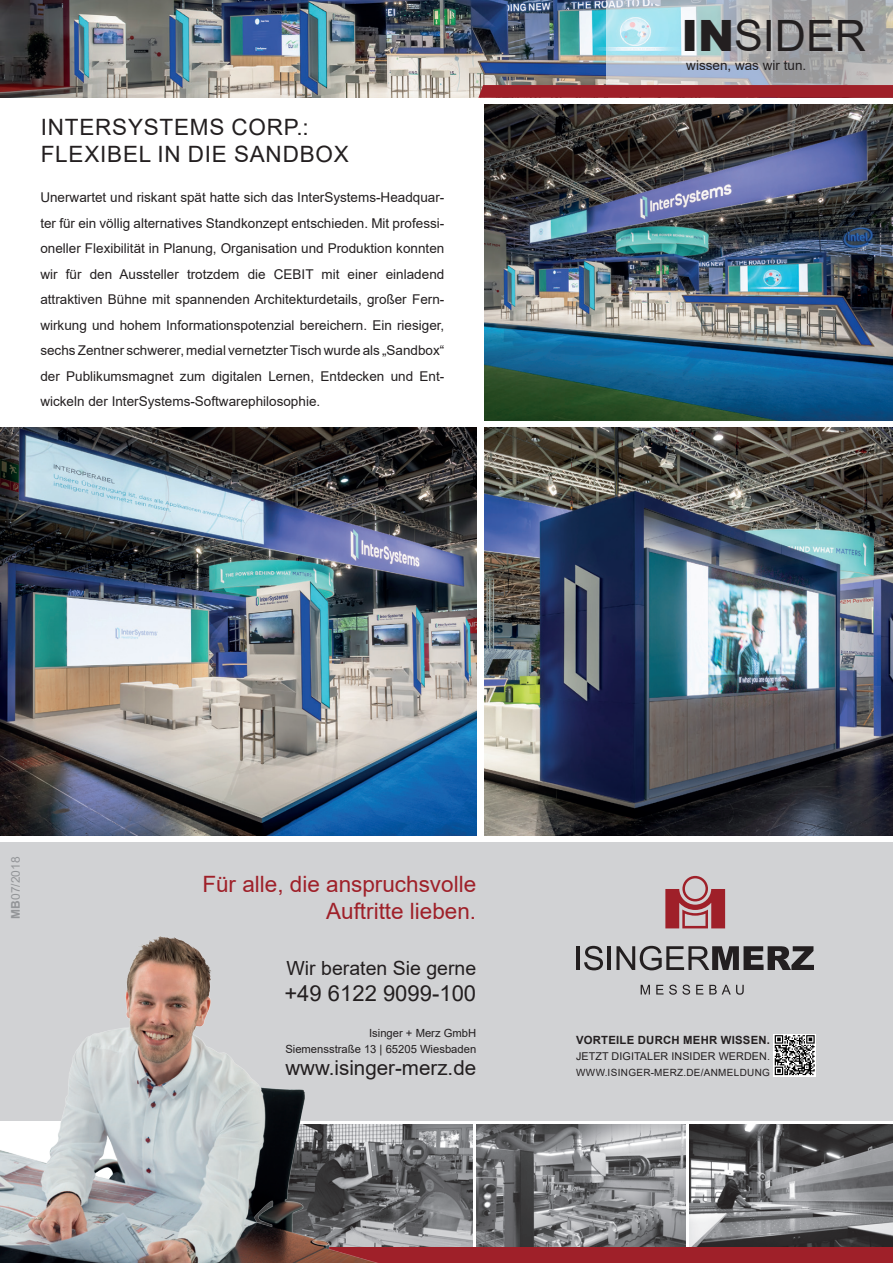
<style>
.page{position:relative;width:893px;height:1263px;background:#fff}
.page>*{position:absolute;margin:0;border:0;box-sizing:border-box;transform-origin:0 0}
.t1{font:43.2px "Arial";color:#231f20}
.t2{font:22.5px "Arial";color:#9f2029}
.t3{font:22.5px/27px "Arial";letter-spacing:.035em;color:#231f20}
.t4{font:22.05px "Arial";color:#231f20}
.t5{font:20.55px "Arial";color:#231f20}
.t6{font:19.5px "Arial";color:#231f20}
.t7{font:13.5px/25.5px "Arial";color:#231f20;text-align:justify}
.t8{font:12px "Arial";color:#939598}
.t9{font:11.25px/16px "Arial";color:#231f20;text-align:right}
.t10{font:700 11.25px "Arial";letter-spacing:.02em;color:#231f20}
.t11{font:10.8px "Arial";letter-spacing:.01em;color:#231f20}
.t12{font:9.9px "Arial";letter-spacing:.035em;color:#231f20}
.s1{font-weight:900}
.s2{font-weight:700}
</style>
<div class="page">
<img style="left:385px;top:1125px;width:88px;height:122px">
<div style="left:0;top:842px;width:893px;height:278px;background:#d1d2d4"></div>
<img style="left:0;top:0;width:606px;height:98px">
<img style="left:689px;top:1125px;width:204px;height:122px">
<img style="left:477px;top:1125px;width:208px;height:122px">
<svg style="left:606px;top:0;width:287px;height:85px;background:#b2bdc2"></svg>
<div style="left:0;top:1247px;width:893px;height:16px;background:#9f2029"></div>
<svg style="left:478px;top:85px;width:415px;height:13px;background:#9e222b"></svg>
<img style="left:0;top:427px;width:476px;height:409px">
<img style="left:485px;top:104px;width:408px;height:317px">
<hr style="left:576px;top:946px;width:4px;height:24px;background:#231f20">
<svg style="left:584px;top:946px;width:19px;height:24px"></svg>
<hr style="left:608px;top:946px;width:3px;height:24px;background:#231f20">
<svg style="left:616px;top:946px;width:198px;height:24px"></svg>
<svg style="left:665px;top:876px;width:60px;height:52px"></svg>
<svg style="left:641px;top:985px;width:9px;height:9px"></svg>
<svg style="left:656px;top:985px;width:7px;height:9px"></svg>
<svg style="left:669px;top:985px;width:21px;height:10px"></svg>
<svg style="left:696px;top:985px;width:7px;height:9px"></svg>
<svg style="left:709px;top:985px;width:35px;height:10px"></svg>
<img style="left:0;top:936px;width:385px;height:327px">
<img style="left:485px;top:427px;width:408px;height:409px">
<svg style="left:773px;top:1034px;width:43px;height:42px"></svg>
<svg style="left:775px;top:1035px;width:40px;height:40px;background:#7d7d7d"></svg>
<h2 class="t3" style="left:41px;top:114px;width:309px">INTERSYSTEMS CORP.:<br>FLEXIBEL IN DIE SANDBOX</h2>
<p class="t7" style="left:40px;top:185px;width:405px">Unerwartet und riskant spät hatte sich das InterSystems-Headquar&shy;ter für ein völlig alternatives Standkonzept entschieden. Mit professi&shy;oneller Flexibilität in Planung, Organisation und Produktion konnten wir für den Aussteller trotzdem die CEBIT mit einer einladend attraktiven Bühne mit spannenden Architekturdetails, großer Fern&shy;wirkung und hohem Informationspotenzial bereichern. Ein riesiger, sechs Zentner schwerer, medial vernetzter Tisch wurde als „Sandbox“ der Publikumsmagnet zum digitalen Lernen, Entdecken und Ent&shy;wickeln der InterSystems-Softwarephilosophie.</p>
<h1 class="t1" style="left:681px;top:6px;width:186px"><span class="s1">IN</span>SIDER</h1>
<p class="t7" style="left:686px;top:52px;width:122px">wissen, was wir tun.</p>
<p class="t8" style="left:7px;top:918px;width:64px;rotate:-90deg"><span class="s2">MB</span>07/2018</p>
<h2 class="t2" style="left:202px;top:869px;width:275px">Für alle, die anspruchsvolle</h2>
<h2 class="t2" style="left:326px;top:896px;width:152px">Auftritte lieben.</h2>
<h3 class="t6" style="left:287px;top:954px;width:191px">Wir beraten Sie gerne</h3>
<h3 class="t4" style="left:284px;top:978px;width:193px">+49 6122 9099-100</h3>
<p class="t9" style="left:285px;top:1025px;width:192px">Isinger + Merz GmbH<br>Siemensstraße 13 | 65205 Wiesbaden</p>
<p class="t10" style="left:576px;top:1032px;width:195px">VORTEILE DURCH MEHR WISSEN.</p>
<p class="t11" style="left:576px;top:1048px;width:195px">JETZT DIGITALER INSIDER WERDEN.</p>
<p class="t12" style="left:576px;top:1065px;width:195px">WWW.ISINGER-MERZ.DE/ANMELDUNG</p>
<h3 class="t5" style="left:285px;top:1053px;width:192px">www.isinger-merz.de</h3>
</div>
